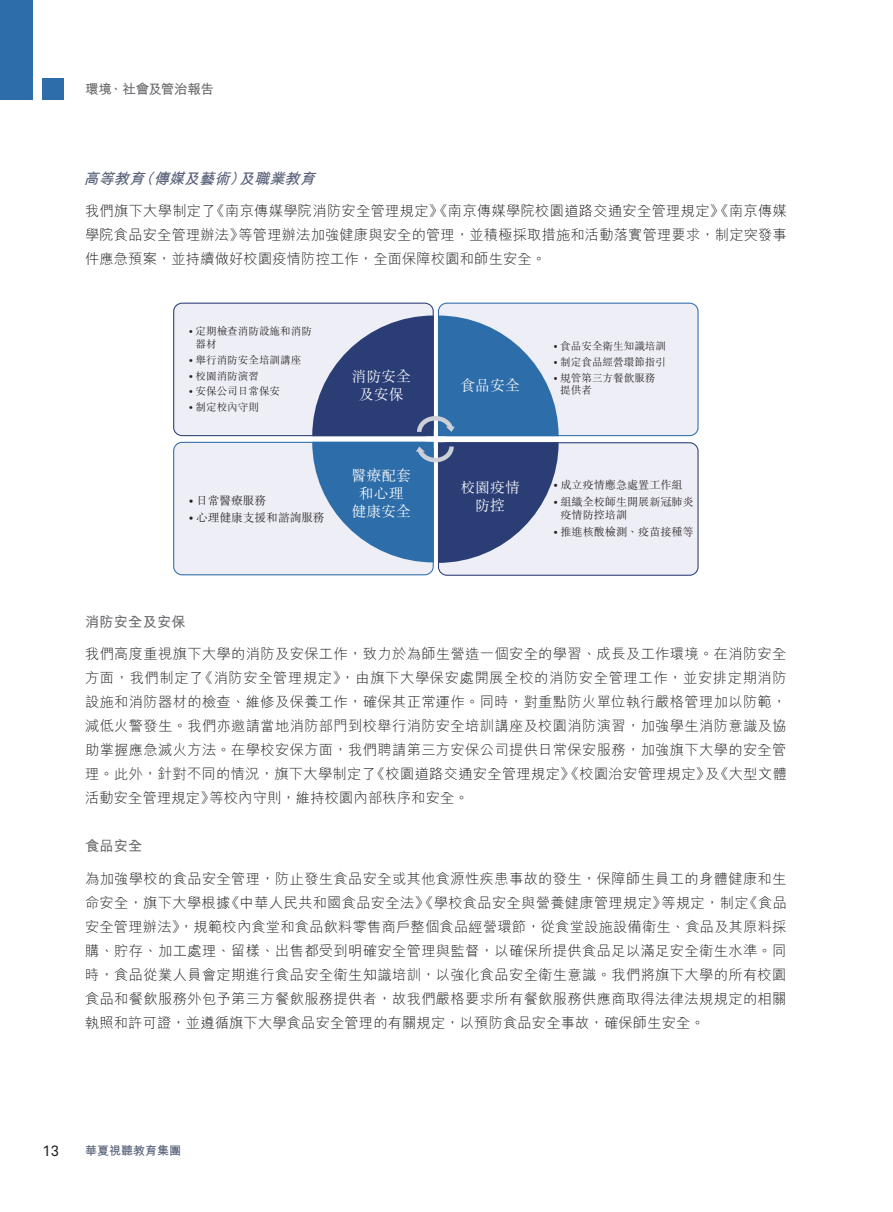
<style>
.page{position:relative;width:893px;height:1212px;background:#fff}
.page>*{position:absolute;margin:0;border:0;box-sizing:border-box;transform-origin:0 0}
.t1{font:italic 700 15px "M Hei HK";color:#576078}
.t2{font:15px "Akkurat Pro";color:#231f20}
.t3{font:14.85px/17.9px "M Sung HK Light E Ten B5 H";color:#fff;text-align:center}
.t4{font:300 14.25px/24px "M Hei HK";letter-spacing:.01em;color:#231f20;text-align:justify}
.t5{font:700 14.25px "M Hei HK";letter-spacing:.01em;color:#6c6d70}
.t6{font:700 13.5px "M Hei HK";letter-spacing:-.02em;color:#6c6d70}
.t7{font:700 12px "M Hei HK";color:#576078}
.t8{font:11.7px "M Sung HK Light E Ten B5 H";color:#231f20}
.t9{font:11.1px "M Sung HK Light E Ten B5 H";color:#231f20}
.t10{font:10.65px/12.8px "M Sung HK Light E Ten B5 H";color:#231f20}
.s1{font-family:"Times LT Std"}
</style>
<div class="page">
<div style="left:0;top:0;width:33px;height:99px;background:#2d6da9"></div>
<div style="left:43px;top:78px;width:21px;height:21px;background:#2d6da9"></div>
<svg style="left:173px;top:303px;width:526px;height:133px;background:#acbbd3"></svg>
<svg style="left:173px;top:442px;width:526px;height:134px;background:#acbbd3"></svg>
<p class="t6" style="left:85px;top:79px;width:131px">環境、社會及管治報告</p>
<p class="t1" style="left:84px;top:167px;width:238px">高等教育（傳媒及藝術）及職業教育</p>
<p class="t4" style="left:85px;top:199px;width:703px">我們旗下大學制定了《南京傳媒學院消防安全管理規定》《南京傳媒學院校園道路交通安全管理規定》《南京傳媒學院食品安全管理辦法》等管理辦法加強健康與安全的管理，並積極採取措施和活動落實管理要求，制定突發事件應急預案，並持續做好校園疫情防控工作，全面保障校園和師生安全。</p>
<p class="t10" style="left:196px;top:324px;width:118px;text-indent:-6px"><span class="s1">•</span> 定期檢查消防設施和消防器材</p>
<p class="t10" style="left:189px;top:353px;width:114px"><span class="s1">•</span> 舉行消防安全培訓講座</p>
<p class="t10" style="left:189px;top:369px;width:71px"><span class="s1">•</span> 校園消防演習</p>
<p class="t10" style="left:189px;top:384px;width:93px"><span class="s1">•</span> 安保公司日常保安</p>
<p class="t10" style="left:189px;top:400px;width:71px"><span class="s1">•</span> 制定校內守則</p>
<p class="t8" style="left:189px;top:493px;width:79px"><span class="s1">•</span> 日常醫療服務</p>
<p class="t8" style="left:189px;top:510px;width:137px"><span class="s1">•</span> 心理健康支援和諮詢服務</p>
<p class="t3" style="left:351px;top:367px;width:61px">消防安全及安保</p>
<p class="t3" style="left:460px;top:376px;width:61px">食品安全</p>
<p class="t3" style="left:351px;top:466px;width:61px">醫療配套和心理健康安全</p>
<p class="t3" style="left:460px;top:478px;width:61px">校園疫情防控</p>
<p class="t10" style="left:554px;top:340px;width:114px"><span class="s1">•</span> 食品安全衛生知識培訓</p>
<p class="t10" style="left:554px;top:355px;width:114px"><span class="s1">•</span> 制定食品經營環節指引</p>
<p class="t10" style="left:560px;top:371px;width:97px;text-indent:-6px"><span class="s1">•</span> 規管第三方餐飲服務提供者</p>
<p class="t9" style="left:554px;top:477px;width:130px"><span class="s1">•</span> 成立疫情應急處置工作組</p>
<p class="t9" style="left:554px;top:494px;width:141px"><span class="s1">•</span> 組織全校師生開展新冠肺炎</p>
<p class="t9" style="left:554px;top:524px;width:141px"><span class="s1">•</span> 推進核酸檢測、疫苗接種等</p>
<p class="t9" style="left:561px;top:507px;width:68px">疫情防控培訓</p>
<p class="t5" style="left:85px;top:611px;width:102px">消防安全及安保</p>
<p class="t4" style="left:85px;top:642px;width:703px">我們高度重視旗下大學的消防及安保工作，致力於為師生營造一個安全的學習、成長及工作環境。在消防安全方面，我們制定了《消防安全管理規定》，由旗下大學保安處開展全校的消防安全管理工作，並安排定期消防設施和消防器材的檢查、維修及保養工作，確保其正常運作。同時，對重點防火單位執行嚴格管理加以防範，減低火警發生。我們亦邀請當地消防部門到校舉行消防安全培訓講座及校園消防演習，加強學生消防意識及協助掌握應急滅火方法。在學校安保方面，我們聘請第三方安保公司提供日常保安服務，加強旗下大學的安全管理。此外，針對不同的情況，旗下大學制定了《校園道路交通安全管理規定》《校園治安管理規定》及《大型文體活動安全管理規定》等校內守則，維持校園內部秩序和安全。</p>
<p class="t5" style="left:85px;top:836px;width:59px">食品安全</p>
<p class="t4" style="left:85px;top:866px;width:703px">為加強學校的食品安全管理，防止發生食品安全或其他食源性疾患事故的發生，保障師生員工的身體健康和生命安全，旗下大學根據《中華人民共和國食品安全法》《學校食品安全與營養健康管理規定》等規定，制定《食品安全管理辦法》，規範校內食堂和食品飲料零售商戶整個食品經營環節，從食堂設施設備衛生、食品及其原料採購、貯存、加工處理、留樣、出售都受到明確安全管理與監督，以確保所提供食品足以滿足安全衛生水準。同時，食品從業人員會定期進行食品安全衛生知識培訓，以強化食品安全衛生意識。我們將旗下大學的所有校園食品和餐飲服務外包予第三方餐飲服務提供者，故我們嚴格要求所有餐飲服務供應商取得法律法規規定的相關執照和許可證，並遵循旗下大學食品安全管理的有關規定，以預防食品安全事故，確保師生安全。</p>
<p class="t2" style="left:43px;top:1142px;width:18px">13</p>
<p class="t7" style="left:85px;top:1141px;width:97px">華夏視聽教育集團</p>
</div>
